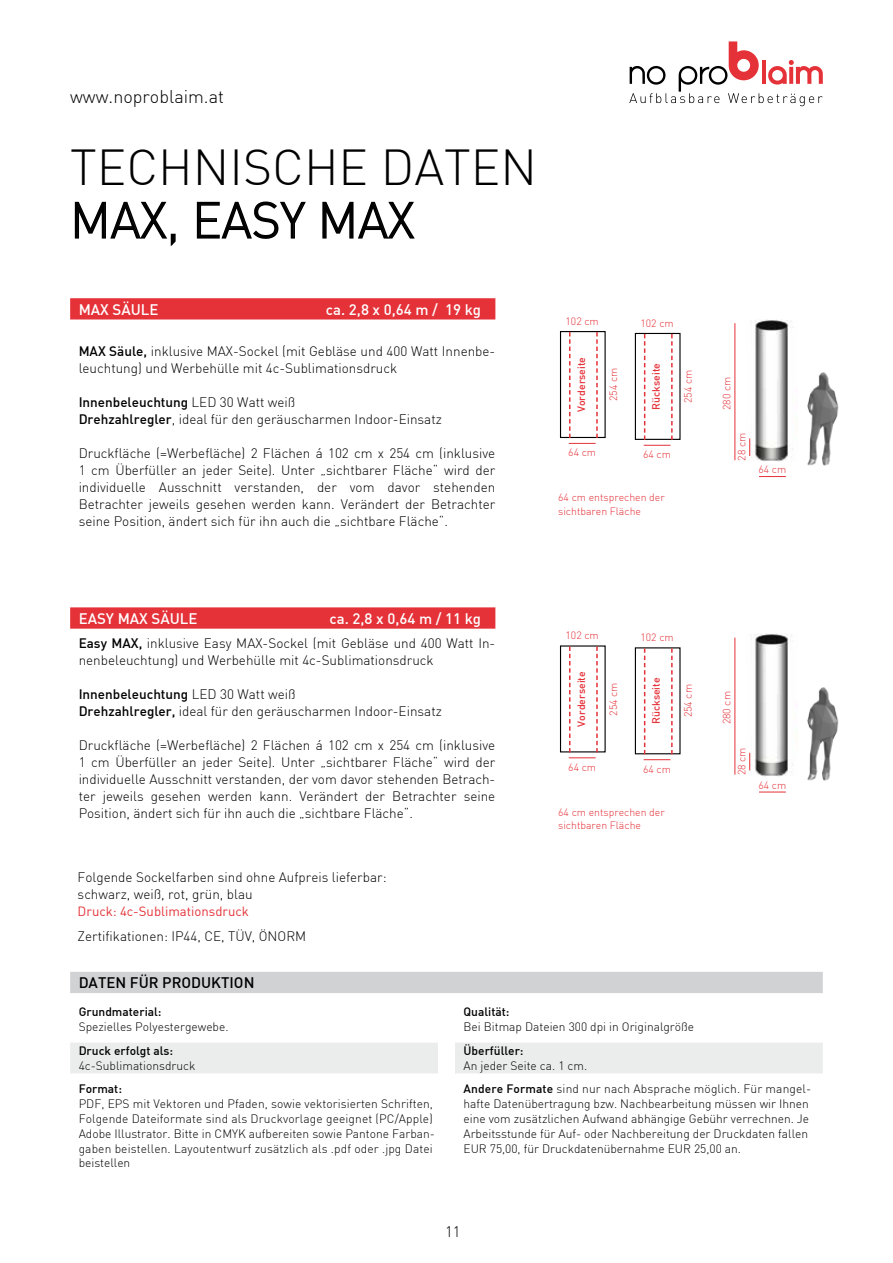
<style>
.page{position:relative;width:893px;height:1263px;background:#fff}
.page>*{position:absolute;margin:0;border:0;box-sizing:border-box;transform-origin:0 0}
.t1{font:300 49.5px/52.5px "DIN";color:#000}
.t2{font:300 18px "DIN";color:#000}
.t3{font:500 15px "DIN";color:#fff}
.t4{font:500 15px "DIN";color:#000}
.t5{font:300 15px "DIN";color:#000}
.t6{font:300 13.5px/17px "DIN";color:#000}
.t7{font:13.2px "DIN";color:#e53138}
.t8{font:300 12px/14.9px "DIN";color:#000}
.t9{font:500 12px "DIN";color:#000}
.t10{font:300 10.5px/13.5px "DIN";color:#e53138}
.t11{font:500 10.5px "DIN";color:#e53138}
.s1{font-weight:500}
</style>
<div class="page">
<svg style="left:629px;top:41px;width:194px;height:65px"></svg>
<svg style="left:74px;top:201px;width:102px;height:46px"></svg>
<svg style="left:196px;top:201px;width:110px;height:38px"></svg>
<svg style="left:322px;top:201px;width:93px;height:38px"></svg>
<div style="left:70px;top:298px;width:425px;height:21px;background:#e53138"></div>
<div style="left:70px;top:607px;width:425px;height:22px;background:#e53138"></div>
<div style="left:70px;top:1042px;width:368px;height:16px;background:#ebecec"></div>
<div style="left:70px;top:1057px;width:368px;height:16px;background:#ebecec"></div>
<div style="left:455px;top:1042px;width:368px;height:16px;background:#ebecec"></div>
<div style="left:455px;top:1057px;width:368px;height:16px;background:#ebecec"></div>
<div style="left:70px;top:972px;width:753px;height:21px;background:#d0d2d3"></div>
<img style="left:750px;top:319px;width:43px;height:143px">
<hr style="left:734px;top:323px;width:1px;height:137px;background:#e53138">
<svg style="left:759px;top:476px;width:27px;height:1px"></svg>
<img style="left:807px;top:372px;width:32px;height:94px">
<svg style="left:749px;top:438px;width:1px;height:18px"></svg>
<div style="left:560px;top:331px;width:46px;height:107px;border:1px solid #000"></div>
<svg style="left:569px;top:332px;width:29px;height:112px"></svg>
<div style="left:635px;top:333px;width:46px;height:107px;border:1px solid #000"></div>
<svg style="left:644px;top:334px;width:29px;height:112px"></svg>
<img style="left:749px;top:634px;width:44px;height:142px">
<hr style="left:734px;top:638px;width:1px;height:137px;background:#e53138">
<svg style="left:759px;top:792px;width:27px;height:1px"></svg>
<img style="left:807px;top:687px;width:32px;height:94px">
<svg style="left:749px;top:753px;width:1px;height:17px"></svg>
<div style="left:560px;top:645px;width:46px;height:107px;border:1px solid #000"></div>
<svg style="left:569px;top:646px;width:29px;height:112px"></svg>
<div style="left:635px;top:647px;width:46px;height:107px;border:1px solid #000"></div>
<svg style="left:644px;top:648px;width:29px;height:112px"></svg>
<h2 class="t2" style="left:70px;top:86px;width:155px">www.noproblaim.at</h2>
<h1 class="t1" style="left:70px;top:141px;width:430px">Techn iSche Daten<br>MAX, EASY MAX</h1>
<p class="t3" style="left:79px;top:300px;width:79px">MAX Säule</p>
<p class="t3" style="left:326px;top:300px;width:157px">ca. 2,8 x 0,64 m / 19 kg</p>
<p class="t6" style="left:79px;top:342px;width:418px"><span class="s1">MAX Säule,</span> inklusive MAX-Sockel (mit Gebläse und 400 Watt I nnenbe&shy;leuchtung) und Werbehülle mit 4c-Sublimationsdruck</p>
<p class="t6" style="left:79px;top:393px;width:365px"><span class="s1">I nnenbeleuchtung</span> LED 30 Watt weiß<br><span class="s1">Drehzahlregler</span>, ideal für den geräuscharmen I ndoor-Einsatz</p>
<p class="t6" style="left:79px;top:444px;width:418px;text-align:justify">D ruckfläche (=Werbefläche) 2 Flächen á 102 cm x 254 cm (inklusive 1 cm Überfüller an jeder Seite). Unter „sichtbarer Fläche“ wird der individuelle Ausschnitt verstanden, der vom davor stehenden Betrachter jeweils gesehen werden kann. Verändert der Betrachter seine Position, ändert sich für ihn auch die „sichtbare Fläche“.</p>
<p class="t10" style="left:566px;top:314px;width:35px">102 cm</p>
<p class="t10" style="left:640px;top:316px;width:35px">102 cm</p>
<p class="t11" style="left:574px;top:412px;width:57px;rotate:-90deg">Vorderseite</p>
<p class="t10" style="left:568px;top:446px;width:29px">64 cm</p>
<p class="t10" style="left:606px;top:401px;width:35px;rotate:-90deg">254 cm</p>
<p class="t11" style="left:649px;top:410px;width:48px;rotate:-90deg">Rückseite</p>
<p class="t10" style="left:643px;top:447px;width:29px">64 cm</p>
<p class="t10" style="left:681px;top:403px;width:35px;rotate:-90deg">254 cm</p>
<p class="t10" style="left:558px;top:490px;width:108px">64 cm entsprechen der sichtbaren Fläche</p>
<p class="t10" style="left:720px;top:410px;width:35px;rotate:-90deg">280 cm</p>
<p class="t10" style="left:735px;top:461px;width:29px;rotate:-90deg">28 cm</p>
<p class="t10" style="left:758px;top:463px;width:29px">64 cm</p>
<p class="t3" style="left:79px;top:609px;width:118px">EASY MAX Säule</p>
<p class="t3" style="left:330px;top:609px;width:153px">ca. 2,8 x 0,64 m / 11 kg</p>
<p class="t6" style="left:79px;top:634px;width:418px"><span class="s1">Easy MAX,</span> inklusive Easy MAX-Sockel (mit Gebläse und 400 Watt I n&shy;nenbeleuchtung) und Werbehülle mit 4c-Sublimationsdruck</p>
<p class="t6" style="left:79px;top:685px;width:365px"><span class="s1">I nnenbeleuchtung</span> LED 30 Watt weiß<br><span class="s1">Drehzahlregler,</span> ideal für den geräuscharmen I ndoor-Einsatz</p>
<p class="t6" style="left:79px;top:736px;width:418px;text-align:justify">D ruckfläche (=Werbefläche) 2 Flächen á 102 cm x 254 cm (inklusive 1 cm Überfüller an jeder Seite). Unter „sichtbarer Fläche“ wird der individuelle Ausschnitt verstanden, der vom davor stehenden Betrach&shy;ter jeweils gesehen werden kann. Verändert der Betrachter seine Position, ändert sich für ihn auch die „sichtbare Fläche“.</p>
<p class="t6" style="left:78px;top:868px;width:310px">Folgende Sockelfarben sind ohne Aufpreis lieferbar: schwarz, weiß, rot, grün, blau</p>
<p class="t7" style="left:78px;top:903px;width:173px">Druck: 4c-Sublimationsdruck</p>
<p class="t6" style="left:78px;top:928px;width:230px">Zertifikationen: I P44, C E, TÜV, ÖNORM</p>
<p class="t4" style="left:79px;top:973px;width:160px">DATEN FÜR PRO DU KTION</p>
<p class="t10" style="left:566px;top:629px;width:35px">102 cm</p>
<p class="t10" style="left:640px;top:630px;width:35px">102 cm</p>
<p class="t11" style="left:574px;top:726px;width:57px;rotate:-90deg">Vorderseite</p>
<p class="t10" style="left:568px;top:760px;width:29px">64 cm</p>
<p class="t10" style="left:606px;top:716px;width:35px;rotate:-90deg">254 cm</p>
<p class="t11" style="left:649px;top:724px;width:48px;rotate:-90deg">Rückseite</p>
<p class="t10" style="left:643px;top:762px;width:29px">64 cm</p>
<p class="t10" style="left:681px;top:717px;width:35px;rotate:-90deg">254 cm</p>
<p class="t10" style="left:558px;top:805px;width:108px">64 cm entsprechen der sichtbaren Fläche</p>
<p class="t10" style="left:720px;top:724px;width:35px;rotate:-90deg">280 cm</p>
<p class="t10" style="left:735px;top:775px;width:29px;rotate:-90deg">28 cm</p>
<p class="t10" style="left:758px;top:778px;width:29px">64 cm</p>
<p class="t9" style="left:79px;top:1004px;width:84px">Grundmaterial:</p>
<p class="t8" style="left:79px;top:1019px;width:151px">Spezielles Polyestergewebe.</p>
<p class="t9" style="left:79px;top:1043px;width:96px">Druck erfolgt als:</p>
<p class="t8" style="left:79px;top:1058px;width:118px">4c-Sublimationsdruck</p>
<p class="t9" style="left:79px;top:1081px;width:45px">Format:</p>
<p class="t8" style="left:79px;top:1096px;width:358px">PD F, EPS mit Vektoren und Pfaden, sowie vektorisierten Schriften, Folgende Dateiformate sind als D ruckvorlage geeignet (PC/Apple)<br>Adobe I llustrator. B itte in C MYK aufbereiten sowie Pantone Farban&shy;gaben beistellen. Layoutentwurf zusätzlich als .pdf oder .jpg Datei beistellen</p>
<p class="t9" style="left:463px;top:1004px;width:48px">Qualität:</p>
<p class="t8" style="left:463px;top:1019px;width:232px">Bei Bitmap Dateien 300 dpi in Originalgröße</p>
<p class="t9" style="left:463px;top:1043px;width:62px">Überfüller:</p>
<p class="t8" style="left:463px;top:1053px;width:349px;line-height:23.4px">An jeder Seite ca. 1 cm.<br><span class="s1">Andere Formate</span> sind nur nach Absprache möglich. Für mangel-</p>
<p class="t8" style="left:463px;top:1096px;width:347px;text-align:justify">hafte Datenübertragung bzw. Nachbearbeitung müssen wir I hnen eine vom zusätzlichen Aufwand abhängige Gebühr verrechnen. Je Arbeitsstunde für Auf- oder Nachbereitung der D ruckdaten fallen EUR 75,00, für Druckdatenübernahme EUR 25,00 an.</p>
<p class="t5" style="left:445px;top:1223px;width:17px">11</p>
</div>
